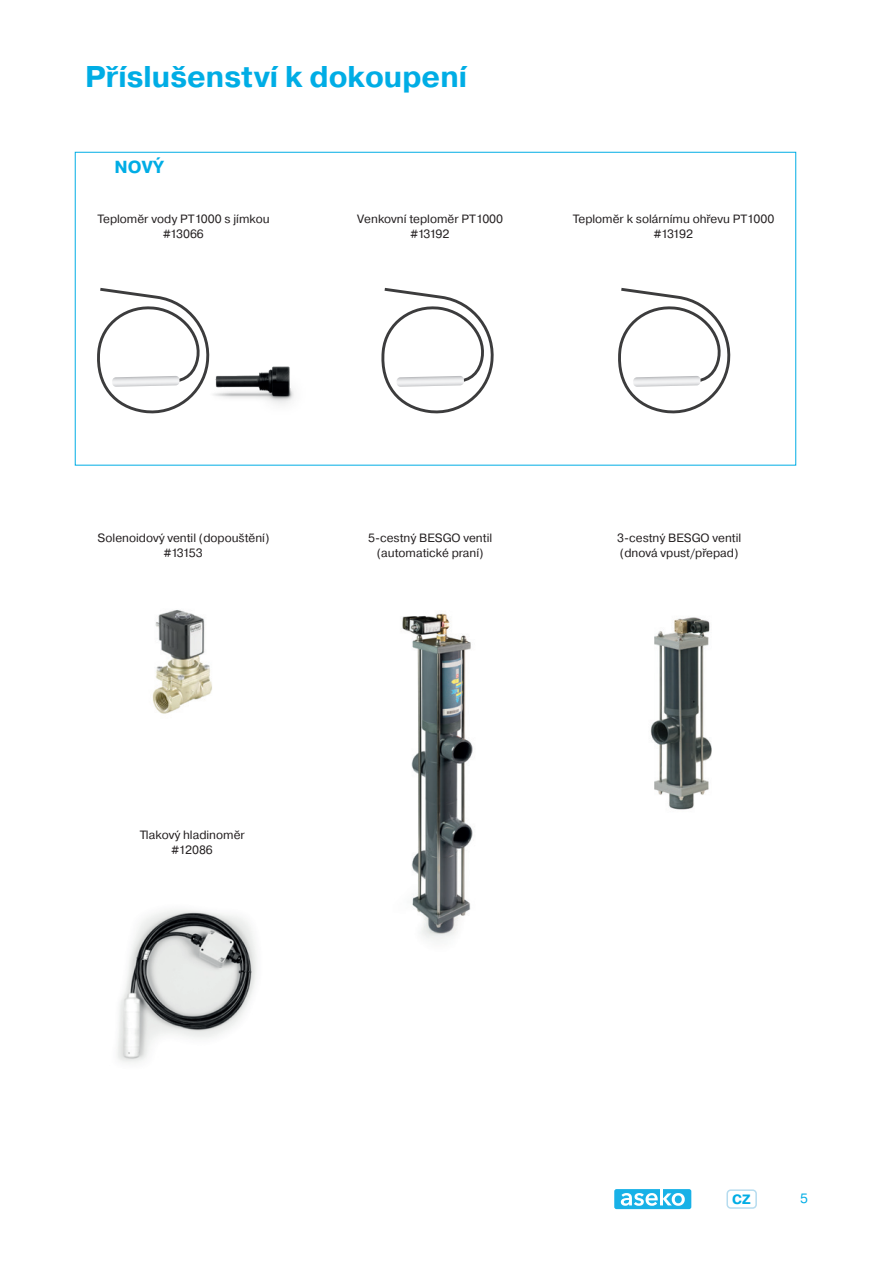
<style>
.page{position:relative;width:893px;height:1263px;background:#fff}
.page>*{position:absolute;margin:0;border:0;box-sizing:border-box;transform-origin:0 0}
.t1{font:700 30px "Pragmatica";color:#00ade5}
.t2{font:700 17.4px "Pragmatica";color:#00ade5}
.t3{font:700 13.5px "Pragmatica";color:#00ade5}
.t4{font:13.5px "Pragmatica";color:#00ade5}
.t5{font:12px/15px "Pragmatica";color:#231f20;text-align:center}
</style>
<div class="page">
<div style="left:726px;top:1189px;width:31px;height:20px;border:2px solid #b6dcef;border-radius:4px"></div>
<svg style="left:614px;top:1189px;width:77px;height:20px"></svg>
<img style="left:402px;top:613px;width:71px;height:328px">
<img style="left:650px;top:617px;width:62px;height:193px">
<img style="left:152px;top:610px;width:60px;height:104px">
<img style="left:117px;top:910px;width:140px;height:153px">
<img style="left:215px;top:366px;width:79px;height:39px">
<svg style="left:97px;top:287px;width:118px;height:127px"></svg>
<svg style="left:381px;top:287px;width:113px;height:127px"></svg>
<svg style="left:618px;top:287px;width:113px;height:127px"></svg>
<h1 class="t1" style="left:85px;top:58px;width:384px">Příslušenství k dokoupení</h1>
<h2 class="t2" style="left:115px;top:155px;width:51px">NOVÝ</h2>
<p class="t5" style="left:98px;top:211px;width:174px">Teploměr vody PT1000 s jímkou #13066</p>
<p class="t5" style="left:357px;top:211px;width:148px">Venkovní teploměr PT1000 #13192</p>
<p class="t5" style="left:573px;top:211px;width:203px">Teploměr k solárnímu ohřevu PT1000 #13192</p>
<p class="t5" style="left:98px;top:531px;width:173px">Solenoidový ventil (dopouštění) #13153</p>
<p class="t5" style="left:368px;top:531px;width:125px">5-cestný BESGO ventil (automatické praní)</p>
<p class="t5" style="left:617px;top:531px;width:125px;text-align:left">3-cestný BESGO ventil (dnová vpust/přepad)</p>
<p class="t5" style="left:140px;top:828px;width:107px">Tlakový hladinoměr #12086</p>
<p class="t3" style="left:732px;top:1190px;width:20px">CZ</p>
<p class="t4" style="left:800px;top:1190px;width:9px">5</p>
</div>
